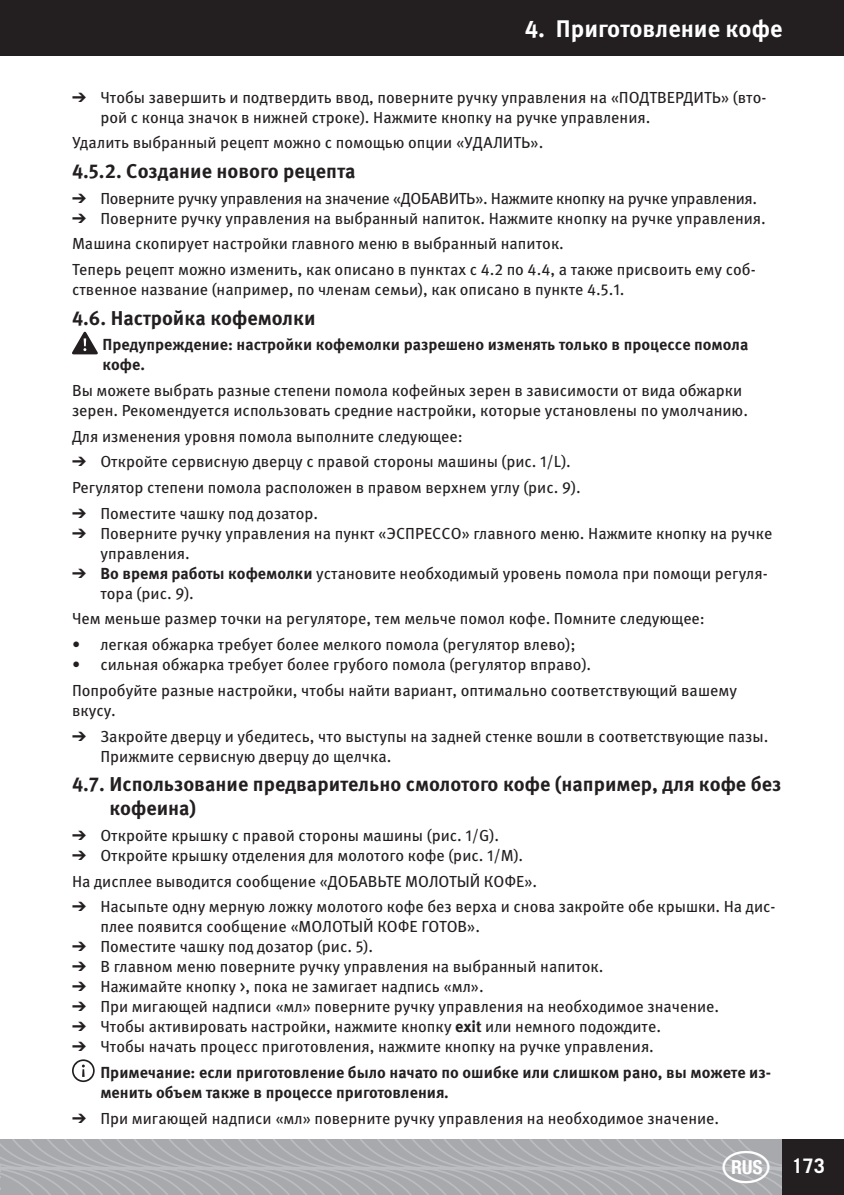
<style>
.page{position:relative;width:844px;height:1195px;background:#fff}
.page>*{position:absolute;margin:0;border:0;box-sizing:border-box;transform-origin:0 0}
.t1{font:700 24px "Meta Pro";color:#fff}
.t2{font:700 20px/24px "Meta Pro";color:#231f20}
.t3{font:700 20px "Trade Gothic LT Std";color:#fff}
.t4{font:16px/20px "Meta Pro";color:#231f20}
.t5{font:700 16px/20px "Meta Pro";color:#231f20}
.t6{font:16px "Meta Pro";letter-spacing:-.02em;color:#231f20}
.s1{font-weight:700}
.s2{font-weight:400}
</style>
<div class="page">
<svg style="left:72px;top:332px;width:26px;height:22px"></svg>
<svg style="left:72px;top:1059px;width:23px;height:23px"></svg>
<div style="left:0;top:0;width:844px;height:55px;background:#231f20"></div>
<svg style="left:1px;top:1139px;width:781px;height:56px;background:#acadb1"></svg>
<div style="left:783px;top:1139px;width:61px;height:56px;background:#231f20"></div>
<svg style="left:0;top:1139px;width:1px;height:56px"></svg>
<svg style="left:723px;top:1150px;width:47px;height:32px;background:#aeafb2"></svg>
<p class="t1" style="left:525px;top:14px;width:259px">4. Приготовление кофе</p>
<p class="t4" style="left:100px;top:87px;width:668px;text-indent:-28px">➔ Чтобы завершить и подтвердить ввод, поверните ручку управления на «ПОДТВЕРДИТЬ» (вто&shy;рой с конца значок в нижней строке). Нажмите кнопку на ручке управления.</p>
<p class="t4" style="left:72px;top:133px;width:473px">Удалить выбранный рецепт можно с помощью опции «УДАЛИТЬ».</p>
<p class="t2" style="left:72px;top:159px;width:285px">4.5.2. Создание нового рецепта</p>
<p class="t6" style="left:72px;top:188px;width:687px">➔ Поверните ручку управления на значение «ДОБАВИТЬ». Нажмите кнопку на ручке управления.</p>
<p class="t4" style="left:72px;top:205px;width:695px;line-height:25.6px">➔ Поверните ручку управления на выбранный напиток. Нажмите кнопку на ручке управления.<br>Машина скопирует настройки главного меню в выбранный напиток.<br>Теперь рецепт можно изменить, как описано в пунктах с 4.2 по 4.4, а также присвоить ему соб-</p>
<p class="t4" style="left:72px;top:279px;width:554px">ственное название (например, по членам семьи), как описано в пункте 4.5.1.</p>
<p class="t2" style="left:72px;top:306px;width:245px">4.6. Настройка кофемолки</p>
<p class="t5" style="left:103px;top:335px;width:647px">Предупреждение: настройки кофемолки разрешено изменять только в процессе помола кофе.</p>
<p class="t4" style="left:72px;top:380px;width:677px">Вы можете выбрать разные степени помола кофейных зерен в зависимости от вида обжарки зерен. Рекомендуется использовать средние настройки, которые установлены по умолчанию.</p>
<p class="t4" style="left:72px;top:426px;width:392px">Для изменения уровня помола выполните следующее:</p>
<p class="t4" style="left:72px;top:449px;width:510px;line-height:25.6px">➔ Откройте сервисную дверцу с правой стороны машины (рис. 1/L).<br>Регулятор степени помола расположен в правом верхнем углу (рис. 9).</p>
<p class="t4" style="left:72px;top:503px;width:248px">➔ Поместите чашку под дозатор.</p>
<p class="t4" style="left:100px;top:523px;width:673px;text-indent:-28px">➔ Поверните ручку управления на пункт «ЭСПРЕССО» главного меню. Нажмите кнопку на ручке управления.</p>
<p class="t4" style="left:100px;top:563px;width:669px;text-indent:-28px">➔ <span class="s1">Во время работы кофемолки</span> установите необходимый уровень помола при помощи регуля&shy;тора (рис. 9).</p>
<p class="t4" style="left:72px;top:609px;width:634px">Чем меньше размер точки на регуляторе, тем мельче помол кофе. Помните следующее:</p>
<p class="t4" style="left:72px;top:634px;width:505px">• легкая обжарка требует более мелкого помола (регулятор влево);</p>
<p class="t4" style="left:72px;top:652px;width:667px;line-height:25.6px">• сильная обжарка требует более грубого помола (регулятор вправо).<br>Попробуйте разные настройки, чтобы найти вариант, оптимально соответствующий вашему</p>
<p class="t4" style="left:72px;top:700px;width:45px">вкусу.</p>
<p class="t4" style="left:100px;top:726px;width:670px;text-indent:-28px">➔ Закройте дверцу и убедитесь, что выступы на задней стенке вошли в соответствующие пазы.<br>Прижмите сервисную дверцу до щелчка.</p>
<p class="t2" style="left:109px;top:772px;width:673px;text-indent:-37px">4.7. Использование предварительно смолотого кофе (например, для кофе без кофеина)</p>
<p class="t4" style="left:72px;top:825px;width:429px">➔ Откройте крышку с правой стороны машины (рис. 1/G).</p>
<p class="t4" style="left:72px;top:842px;width:467px;line-height:25.6px">➔ Откройте крышку отделения для молотого кофе (рис. 1/M).<br>На дисплее выводится сообщение «ДОБАВЬТЕ МОЛОТЫЙ КОФЕ».</p>
<p class="t4" style="left:100px;top:896px;width:677px;text-indent:-28px">➔ Насыпьте одну мерную ложку молотого кофе без верха и снова закройте обе крышки. На дис&shy;плее появится сообщение «МОЛОТЫЙ КОФЕ ГОТОВ».</p>
<p class="t4" style="left:72px;top:936px;width:303px">➔ Поместите чашку под дозатор (рис. 5).</p>
<p class="t4" style="left:72px;top:956px;width:533px">➔ В главном меню поверните ручку управления на выбранный напиток.</p>
<p class="t4" style="left:72px;top:976px;width:413px">➔ Нажимайте кнопку &gt;, пока не замигает надпись «мл».</p>
<p class="t4" style="left:72px;top:996px;width:649px">➔ При мигающей надписи «мл» поверните ручку управления на необходимое значение.</p>
<p class="t4" style="left:72px;top:1016px;width:591px">➔ Чтобы активировать настройки, нажмите кнопку <span class="s1">exit</span> или немного подождите.</p>
<p class="t5" style="left:100px;top:1034px;width:672px;line-height:25.6px;text-indent:-28px">➔ <span class="s2">Чтобы начать процесс приготовления, нажмите кнопку на ручке управления.<br></span>Примечание: если приготовление было начато по ошибке или слишком рано, вы можете из-</p>
<p class="t5" style="left:100px;top:1082px;width:350px">менить объем также в процессе приготовления.</p>
<p class="t4" style="left:72px;top:1108px;width:649px">➔ При мигающей надписи «мл» поверните ручку управления на необходимое значение.</p>
<p class="t3" style="left:792px;top:1153px;width:35px">173</p>
</div>
